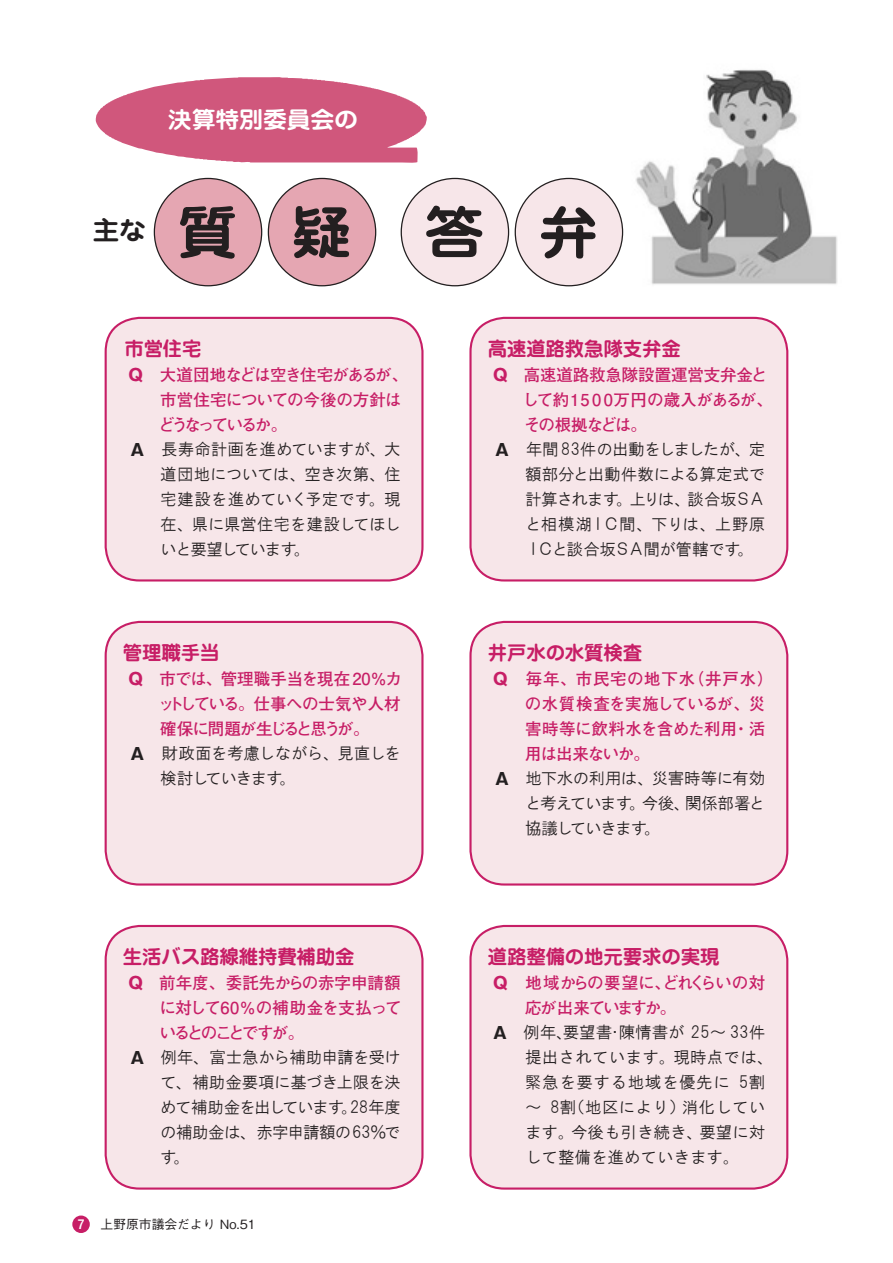
<style>
.page{position:relative;width:893px;height:1263px;background:#fff}
.page>*{position:absolute;margin:0;border:0;box-sizing:border-box;transform-origin:0 0}
.t1{font:700 57px "Jun 501 Pro";color:#231f20;scale:1.05 1}
.t2{font:700 25.65px "Jun 501 Pro";color:#231f20;scale:1.05 1}
.t3{font:700 22.8px "Jun 501 Pro";letter-spacing:-.01em;color:#fff;scale:1.05 1}
.t4{font:700 19.5px "Jun 501 Pro";letter-spacing:-.01em;color:#c71e66}
.t5{font:16.5px/25px "HGS Gothic M";letter-spacing:-.02em;color:#231f20}
.t6{font:700 16.5px/25px "Futo Go B101 Pro";letter-spacing:-.025em;color:#c71e66;text-align:justify}
.t7{font:16.5px/25px "HGS Gothic M";color:#231f20}
.t8{font:700 16.5px/25px "Futo Go B101 Pro";letter-spacing:-.055em;color:#c71e66}
.t9{font:16.5px "HGS Gothic M";letter-spacing:-.085em;color:#231f20}
.t10{font:700 16.5px/25px "Futo Go B101 Pro";letter-spacing:-.07em;color:#c71e66}
.t11{font:16.5px/25px "HGS Gothic M";letter-spacing:.035em;color:#231f20}
.t12{font:16.5px "HGS Gothic M";letter-spacing:-.04em;color:#231f20}
.t13{font:16.5px "HGS Gothic M";letter-spacing:.015em;color:#231f20}
.t14{font:16.5px "HGS Gothic M";letter-spacing:-.045em;color:#231f20}
.t15{font:700 16.5px "Futo Go B101 Pro";letter-spacing:.05em;color:#c71e66}
.t16{font:16.5px "HGS Gothic M";letter-spacing:-.09em;color:#231f20}
.t17{font:700 16.5px "Futo Go B101 Pro";letter-spacing:-.1em;color:#c71e66}
.t18{font:500 condensed 13.8px "Helvetica Neue";color:#fff}
.t19{font:500 12.75px "Gothic BBB Pro";color:#231f20}
.s1{font-family:"Gothic MB101 Pro"}
.s2{font-family:"Gothic MB101 Pro";font-weight:700}
</style>
<div class="page">
<div style="left:72px;top:1215px;width:18px;height:18px;background:#c71e66;border-radius:50%"></div>
<div style="left:470px;top:622px;width:317px;height:262px;background:#f7e6e9;border-radius:34px"></div>
<div style="left:469px;top:621px;width:319px;height:264px;border:2px solid #c71e66;border-radius:34px"></div>
<div style="left:470px;top:926px;width:317px;height:262px;background:#f7e6e9;border-radius:34px"></div>
<div style="left:469px;top:925px;width:319px;height:264px;border:2px solid #c71e66;border-radius:34px"></div>
<div style="left:106px;top:318px;width:316px;height:262px;background:#f7e6e9;border-radius:34px"></div>
<div style="left:105px;top:317px;width:318px;height:264px;border:2px solid #c71e66;border-radius:34px"></div>
<div style="left:106px;top:622px;width:316px;height:262px;background:#f7e6e9;border-radius:34px"></div>
<div style="left:105px;top:621px;width:318px;height:264px;border:2px solid #c71e66;border-radius:34px"></div>
<div style="left:106px;top:926px;width:316px;height:262px;background:#f7e6e9;border-radius:34px"></div>
<div style="left:105px;top:925px;width:318px;height:264px;border:2px solid #c71e66;border-radius:34px"></div>
<div style="left:470px;top:318px;width:317px;height:262px;background:#f7e6e9;border-radius:34px"></div>
<div style="left:469px;top:317px;width:319px;height:264px;border:2px solid #c71e66;border-radius:34px"></div>
<div style="left:154px;top:178px;width:108px;height:108px;background:#e5a6b2;border-radius:50%"></div>
<div style="left:401px;top:178px;width:108px;height:108px;background:#f7e6e9;border-radius:50%"></div>
<div style="left:268px;top:178px;width:108px;height:108px;background:#e5a6b2;border-radius:50%"></div>
<div style="left:515px;top:178px;width:108px;height:108px;background:#f7e6e9;border-radius:50%"></div>
<img style="left:636px;top:69px;width:202px;height:216px">
<svg style="left:95px;top:77px;width:332px;height:86px"></svg>
<h3 class="t3" style="left:168px;top:102px;width:183px">決算特別委員会の</h3>
<h2 class="t2" style="left:92px;top:210px;width:53px">主な</h2>
<h1 class="t1" style="left:178px;top:187px;width:59px">質</h1>
<h1 class="t1" style="left:292px;top:187px;width:59px">疑</h1>
<h1 class="t1" style="left:424px;top:187px;width:59px">答</h1>
<h1 class="t1" style="left:538px;top:187px;width:59px">弁</h1>
<p class="t4" style="left:124px;top:333px;width:79px">市営住宅</p>
<p class="t4" style="left:488px;top:333px;width:195px">高速道路救急隊支弁金</p>
<p class="t8" style="left:159px;top:360px;width:251px;text-indent:-31px"><span class="s1">Ｑ</span>　大道団地などは空き住宅があるが、市営住宅についての今後の方針はどうなっているか。</p>
<p class="t5" style="left:129px;top:437px;width:273px"><span class="s2">Ａ</span>　長寿命計画を進めていますが、大</p>
<p class="t12" style="left:160px;top:466px;width:242px">道団地については、空き次第、住</p>
<p class="t7" style="left:160px;top:487px;width:242px">宅建設を進めていく予定です。現</p>
<p class="t5" style="left:160px;top:512px;width:242px">在、県に県営住宅を建設してほし</p>
<p class="t5" style="left:294px;top:537px;width:18px">。</p>
<p class="t16" style="left:160px;top:541px;width:138px">いと要望しています</p>
<p class="t6" style="left:523px;top:360px;width:252px;text-align:left;text-indent:-31px"><span class="s1">Ｑ</span>　高速道路救急隊設置運営支弁金として約150 0万円の歳入があるが、その根拠などは。</p>
<p class="t5" style="left:494px;top:437px;width:273px;text-align:right"><span class="s2">Ａ</span>　年間 83件の出動をしましたが、定額部分と出動件数による算定式で<br>談合坂ＳＡ</p>
<p class="t5" style="left:525px;top:487px;width:96px">計算されます</p>
<p class="t5" style="left:525px;top:512px;width:242px">と相模湖ＩＣ間、下りは、上野原</p>
<p class="t5" style="left:738px;top:537px;width:18px">。</p>
<p class="t5" style="left:629px;top:487px;width:63px">上りは、</p>
<p class="t5" style="left:616px;top:487px;width:18px">。</p>
<p class="t14" style="left:525px;top:541px;width:217px">ＩＣと談合坂ＳＡ間が管轄です</p>
<p class="t4" style="left:123px;top:637px;width:98px">管理職手当</p>
<p class="t6" style="left:158px;top:664px;width:245px;text-indent:-31px"><span class="s1">Ｑ</span>　市では、管理職手当を現在20％カットしている。仕事への士気や人材確保に問題が生じると思うが。</p>
<p class="t5" style="left:280px;top:741px;width:122px;text-indent:-151px"><span class="s2">Ａ</span>　財政面を考慮しながら、見直しを。</p>
<p class="t9" style="left:160px;top:770px;width:124px">検討していきます</p>
<p class="t4" style="left:488px;top:637px;width:156px">井戸水の水質検査</p>
<p class="t6" style="left:687px;top:664px;width:88px">（井戸水(</p>
<p class="t15" style="left:492px;top:665px;width:205px"><span class="s1">Ｑ</span>　毎年、市民宅の地下水</p>
<p class="t6" style="left:525px;top:689px;width:242px">の水質検査を実施しているが、災</p>
<p class="t6" style="left:733px;top:714px;width:34px">・活</p>
<p class="t6" style="left:525px;top:714px;width:214px">害時等に飲料水を含めた利用用は出来ないか。</p>
<p class="t5" style="left:494px;top:766px;width:273px;text-align:right"><span class="s2">Ａ</span>　地下水の利用は、災害時等に有効関係部署と</p>
<p class="t9" style="left:525px;top:795px;width:109px">と考えています</p>
<p class="t5" style="left:642px;top:791px;width:50px">今後、</p>
<p class="t5" style="left:629px;top:791px;width:18px">。</p>
<p class="t9" style="left:525px;top:820px;width:124px">協議していきます</p>
<p class="t5" style="left:645px;top:816px;width:18px">。</p>
<p class="t4" style="left:123px;top:941px;width:233px">生活バス路線維持費補助金</p>
<p class="t6" style="left:159px;top:968px;width:244px;text-indent:-32px"><span class="s1">Ｑ</span>　前年度、委託先からの赤字申請額に対して60％の補助金を支払っているとのことですが。</p>
<p class="t5" style="left:160px;top:1045px;width:242px;text-align:justify;text-indent:-31px"><span class="s2">Ａ</span>　例年、富士急から補助申請を受けて、補助金要項に基づき上限を決めて補助金を出しています 28年度</p>
<p class="t5" style="left:341px;top:1095px;width:18px">。</p>
<p class="t5" style="left:174px;top:1120px;width:214px;text-indent:-14px">の補助金は、赤字申請額の63％。</p>
<p class="t5" style="left:384px;top:1120px;width:18px">で</p>
<p class="t5" style="left:160px;top:1145px;width:18px">す</p>
<p class="t18" style="left:78px;top:1216px;width:8px">7</p>
<p class="t19" style="left:101px;top:1214px;width:157px">上野原市議会だより No.51</p>
<p class="t4" style="left:488px;top:941px;width:233px">道路整備の地元要求の実現</p>
<p class="t17" style="left:662px;top:969px;width:105px">どれくらいの対</p>
<p class="t10" style="left:525px;top:968px;width:153px;text-indent:-33px"><span class="s1">Ｑ</span>　地域からの要望に、応が出来ていますか。</p>
<p class="t7" style="left:492px;top:1020px;width:275px"><span class="s2">Ａ</span>　例年要望書陳情書が 25～ 33件</p>
<p class="t5" style="left:607px;top:1020px;width:18px">・</p>
<p class="t5" style="left:556px;top:1020px;width:18px">、</p>
<p class="t13" style="left:525px;top:1049px;width:250px">提出されています。現時点では、</p>
<p class="t5" style="left:739px;top:1070px;width:28px">5割</p>
<p class="t11" style="left:682px;top:1070px;width:85px;text-indent:-157px">緊急を要する地域を優先に<br>消化してい</p>
<p class="t5" style="left:550px;top:1095px;width:137px">（割8 地区により）</p>
<p class="t5" style="left:525px;top:1095px;width:18px">～</p>
<p class="t7" style="left:571px;top:1120px;width:133px">今後も引き続き、</p>
<p class="t5" style="left:699px;top:1120px;width:67px">要望に対</p>
<p class="t7" style="left:525px;top:1120px;width:216px">ます。<br>して整備を進めていきます。</p>
</div>
